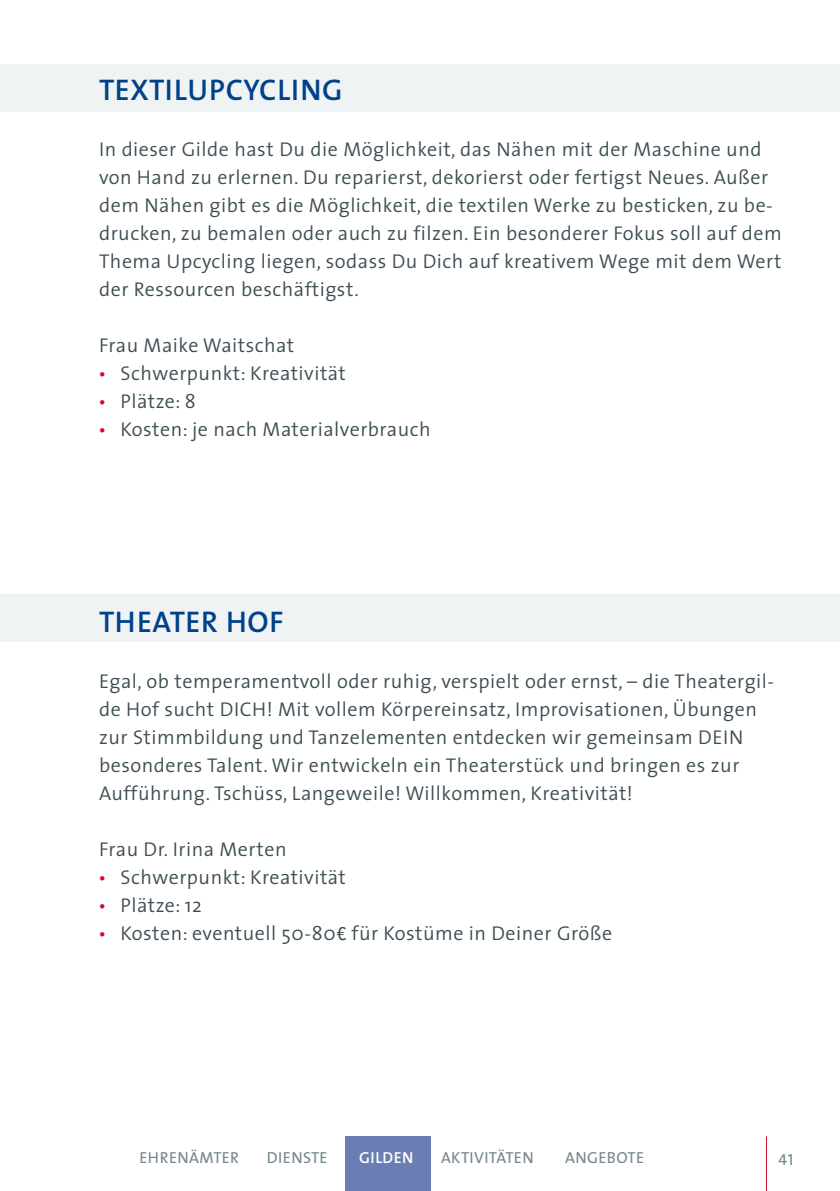
<style>
.page{position:relative;width:840px;height:1191px;background:#fff}
.page>*{position:absolute;margin:0;border:0;box-sizing:border-box;transform-origin:0 0}
.t1{font:600 30px "The Sans";letter-spacing:.02em;color:#004188}
.t2{font:300 20px/28px "The Sans";letter-spacing:.025em;color:#3c4e53}
.t3{font:16px "The Sans";letter-spacing:.025em;color:#74868e}
.t4{font:600 16px "The Sans";letter-spacing:.025em;color:#fff}
.t5{font:16px "The Sans Caps";color:#74868e}
.s1{font-weight:900;color:#cd0d26}
.s2{font-family:"Officina Sans ITC Pro";font-weight:400}
</style>
<div class="page">
<h1 class="t1" style="left:99px;top:65px;width:245px">TEXTILUPCYCLING</h1>
<p class="t2" style="left:99px;top:135px;width:684px">In dieser Gilde hast Du die Möglichkeit, das Nähen mit der Maschine und von Hand zu erlernen. Du reparierst, dekorierst oder fertigst Neues. Außer dem Nähen gibt es die Möglichkeit, die textilen Werke zu besticken, zu be&shy;drucken, zu bemalen oder auch zu filzen. Ein besonderer Fokus soll auf dem Thema Upcycling liegen, sodass Du Dich auf kreativem Wege mit dem Wert der Ressourcen beschäftigst.</p>
<p class="t2" style="left:99px;top:331px;width:333px">Frau Maike Waitschat<br><span class="s1">·</span> Schwerpunkt: Kreativität<br><span class="s1">·</span> Plätze: 8<br><span class="s1">·</span> Kosten: je nach Materialverbrauch</p>
<h1 class="t1" style="left:99px;top:597px;width:186px">THEATER HOF</h1>
<p class="t2" style="left:99px;top:667px;width:676px">Egal, ob temperamentvoll oder ruhig, verspielt oder ernst, – die Theatergil&shy;de Hof sucht DICH! Mit vollem Körpereinsatz, Improvisationen, Übungen zur Stimmbildung und Tanzelementen entdecken wir gemeinsam DEIN besonderes Talent. Wir entwickeln ein Theaterstück und bringen es zur Aufführung. Tschüss, Langeweile! Willkommen, Kreativität!</p>
<p class="t2" style="left:99px;top:835px;width:514px">Frau Dr. Irina Merten<br><span class="s1">·</span> Schwerpunkt: Kreativität<br><span class="s1">·</span> Plätze: 12<br><span class="s1">·</span> Kosten: eventuell 50-80<span class="s2">€</span> für Kostüme in Deiner Größe</p>
<p class="t3" style="left:139px;top:1144px;width:101px">EHRENÄMTER</p>
<p class="t3" style="left:267px;top:1144px;width:62px">DIENSTE</p>
<p class="t4" style="left:359px;top:1144px;width:56px">GILDEN</p>
<p class="t3" style="left:441px;top:1144px;width:94px">AKTIVITÄTEN</p>
<p class="t3" style="left:565px;top:1144px;width:80px">ANGEBOTE</p>
<p class="t5" style="left:778px;top:1145px;width:16px">41</p>
</div>
